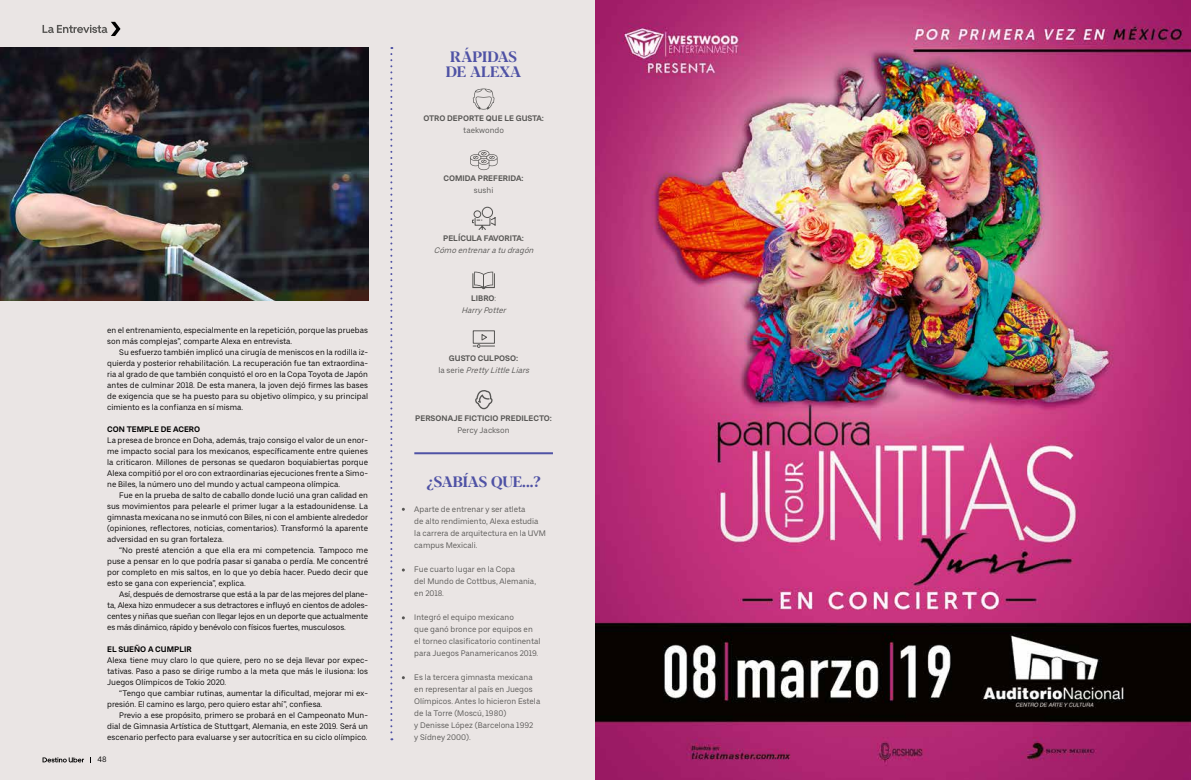
<style>
.page{position:relative;width:1191px;height:780px;background:#fff}
.page>*{position:absolute;margin:0;border:0;box-sizing:border-box;transform-origin:0 0}
.t1{font:700 15px/15px "Blacker Display";color:#4f52a5}
.t2{font:8px/11px "Uber Move Text";color:#000;text-align:justify}
.t3{font:8px/12px "Uber Move Text";color:#575654}
.t4{font:700 8px "Uber Move Text";color:#575654}
.t5{font:italic 8px/12px "Uber Move Text";color:#575654;text-align:center}
.t6{font:700 8px "Uber Move Text";color:#000}
.t7{font:7.8px "Uber Move Text";color:#000}
.s1{font-weight:700;font-style:normal}
.s2{font-style:normal}
</style>
<div class="page">
<div style="left:0;top:0;width:595px;height:780px;background:#eae5e4"></div>
<svg style="left:43px;top:22px;width:77px;height:14px"></svg>
<img style="left:0;top:47px;width:368px;height:253px">
<hr style="left:414px;top:452px;width:139px;height:2px;background:#4f52a5">
<svg style="left:390px;top:47px;width:2px;height:693px"></svg>
<svg style="left:472px;top:271px;width:23px;height:18px"></svg>
<svg style="left:470px;top:150px;width:27px;height:20px"></svg>
<svg style="left:473px;top:89px;width:21px;height:21px"></svg>
<svg style="left:472px;top:206px;width:24px;height:24px"></svg>
<svg style="left:472px;top:330px;width:23px;height:18px"></svg>
<svg style="left:475px;top:390px;width:17px;height:19px"></svg>
<svg style="left:43px;top:757px;width:41px;height:5px"></svg>
<img style="left:595px;top:0;width:596px;height:780px">
<p class="t2" style="left:107px;top:325px;width:262px">en el entrenamiento, especialmente en la repetición, porque las pruebas son más complejas”, comparte Alexa en entrevista.</p>
<p class="t2" style="left:107px;top:347px;width:262px;text-indent:12px">Su esfuerzo también implicó una cirugía de meniscos en la rodilla iz&shy;quierda y posterior rehabilitación. La recuperación fue tan extraordina&shy;ria al grado de que también conquistó el oro en la Copa Toyota de Japón antes de culminar 2018. De esta manera, la joven dejó firmes las bases de exigencia que se ha puesto para su objetivo olímpico, y su principal cimiento es la confianza en sí misma.</p>
<p class="t6" style="left:107px;top:424px;width:94px">CON TEMPLE DE ACERO</p>
<p class="t2" style="left:107px;top:435px;width:262px">La presea de bronce en Doha, además, trajo consigo el valor de un enor&shy;me impacto social para los mexicanos, específicamente entre quienes la criticaron. Millones de personas se quedaron boquiabiertas porque Alexa compitió por el oro con extraordinarias ejecuciones frente a Simo&shy;ne Biles, la número uno del mundo y actual campeona olímpica.</p>
<p class="t2" style="left:107px;top:490px;width:262px;text-indent:12px">Fue en la prueba de salto de caballo donde lució una gran calidad en sus movimientos para pelearle el primer lugar a la estadounidense. La gimnasta mexicana no se inmutó con Biles, ni con el ambiente alrededor (opiniones, reflectores, noticias, comentarios). Transformó la aparente adversidad en su gran fortaleza.</p>
<p class="t2" style="left:107px;top:545px;width:262px;text-indent:12px">“No presté atención a que ella era mi competencia. Tampoco me puse a pensar en lo que podría pasar si ganaba o perdía. Me concentré por completo en mis saltos, en lo que yo debía hacer. Puedo decir que esto se gana con experiencia”, explica.</p>
<p class="t2" style="left:107px;top:589px;width:262px;text-indent:12px">Así, después de demostrarse que está a la par de las mejores del plane&shy;ta, Alexa hizo enmudecer a sus detractores e influyó en cientos de adoles&shy;centes y niñas que sueñan con llegar lejos en un deporte que actualmente es más dinámico, rápido y benévolo con físicos fuertes, musculosos.</p>
<p class="t6" style="left:107px;top:644px;width:86px">EL SUEÑO A CUMPLIR</p>
<p class="t2" style="left:107px;top:655px;width:262px">Alexa tiene muy claro lo que quiere, pero no se deja llevar por expec&shy;tativas. Paso a paso se dirige rumbo a la meta que más le ilusiona: los Juegos Olímpicos de Tokio 2020.</p>
<p class="t2" style="left:107px;top:688px;width:262px;text-indent:12px">“Tengo que cambiar rutinas, aumentar la dificultad, mejorar mi ex&shy;presión. El camino es largo, pero quiero estar ahí”, confiesa.</p>
<p class="t2" style="left:107px;top:710px;width:262px;text-indent:12px">Previo a ese propósito, primero se probará en el Campeonato Mun&shy;dial de Gimnasia Artística de Stuttgart, Alemania, en este 2019. Será un escenario perfecto para evaluarse y ser autocrítica en su ciclo olímpico.</p>
<p class="t7" style="left:98px;top:754px;width:11px">48</p>
<h1 class="t1" style="left:446px;top:50px;width:77px">RÁPIDAS<br>DE ALEXA</h1>
<p class="t4" style="left:423px;top:113px;width:122px">OTRO DEPORTE QUE LE GUSTA:</p>
<p class="t3" style="left:463px;top:124px;width:42px">taekwondo</p>
<p class="t4" style="left:443px;top:173px;width:82px">COMIDA PREFERIDA:</p>
<p class="t3" style="left:474px;top:184px;width:21px">sushi</p>
<p class="t4" style="left:443px;top:233px;width:82px">PELÍCULA FAVORITA:</p>
<p class="t5" style="left:434px;top:244px;width:104px">Cómoentrenaratudragón</p>
<p class="t5" style="left:461px;top:292px;width:49px"><span class="s1">LIBRO</span><span class="s2">:<br></span>HarryPotter</p>
<p class="t5" style="left:438px;top:352px;width:95px"><span class="s1">GUSTO CULPOSO:<br></span><span class="s2">l a s e r i e</span> PrettyLittleLiars</p>
<p class="t4" style="left:415px;top:413px;width:138px">PERSONAJE FICTICIO PREDILECTO:</p>
<p class="t3" style="left:457px;top:424px;width:54px">Percy Jackson</p>
<h1 class="t1" style="left:426px;top:475px;width:116px">¿SABÍAS QUE...?</h1>
<p class="t3" style="left:414px;top:503px;width:133px">Aparte de entrenar y ser atleta<br>de alto rendimiento, Alexa estudia la carrera de arquitectura en la UVM campus Mexicali.</p>
<p class="t3" style="left:414px;top:563px;width:123px">Fue cuarto lugar en la Copa<br>del Mundo de Cottbus, Alemania, en 2018.</p>
<p class="t3" style="left:414px;top:611px;width:128px">Integró el equipo mexicano<br>que ganó bronce por equipos en el torneo clasificatorio continental para Juegos Panamericanos 2019.</p>
<p class="t3" style="left:414px;top:671px;width:127px">Es la tercera gimnasta mexicana en representar al país en Juegos<br>Olímpicos. Antes lo hicieron Estela de la Torre (Moscú, 1980)<br>y Denisse López (Barcelona 1992<br>y Sídney 2000).</p>
</div>
